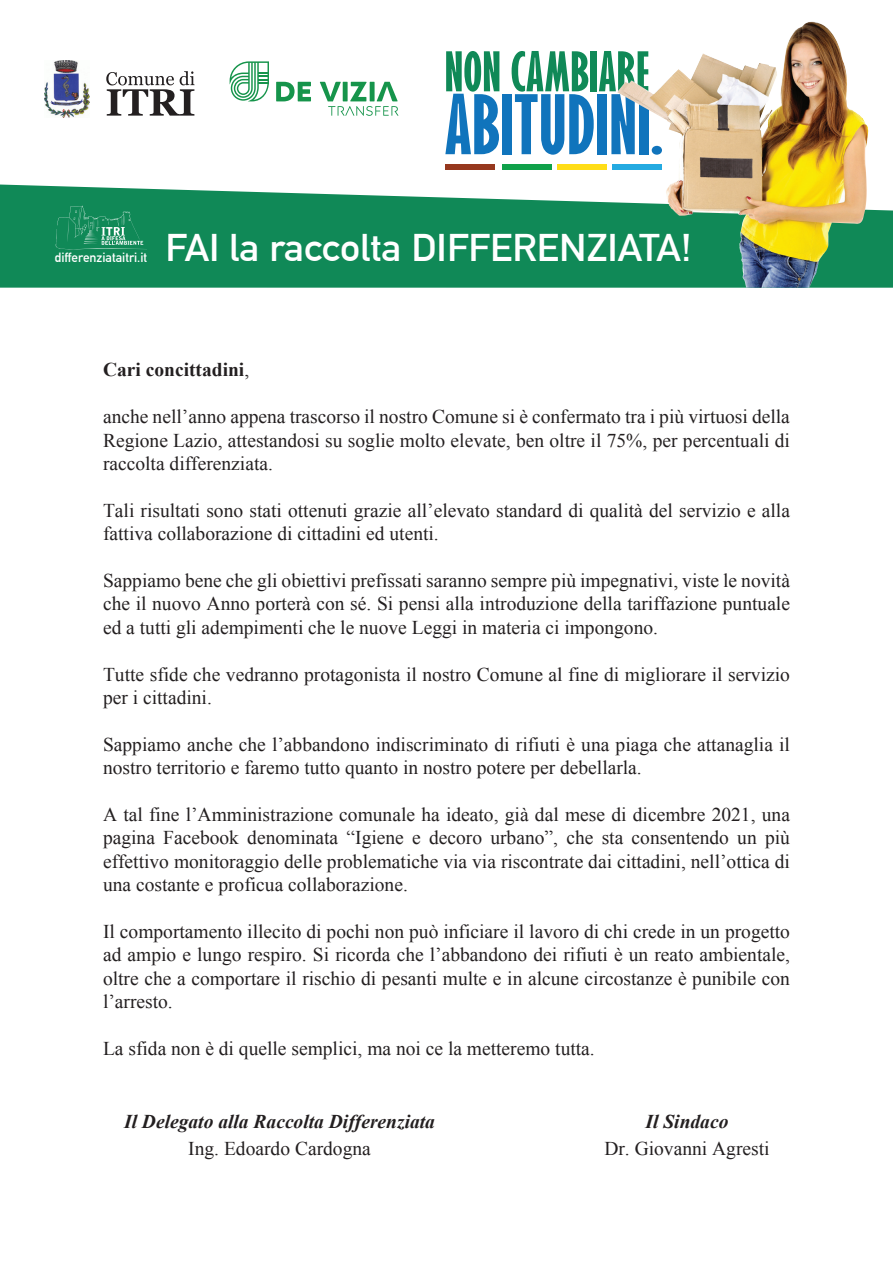
<style>
.page{position:relative;width:893px;height:1263px;background:#fff}
.page>*{position:absolute;margin:0;border:0;box-sizing:border-box;transform-origin:0 0}
.t1{font:700 37.8px "DIN Alternate";color:#fff;scale:1.06 1}
.t2{font:19.5px/23.4px "Times New Roman";color:#231f20;text-align:justify}
.t3{font:italic 700 19.5px "Times New Roman";color:#231f20}
.t4{font:700 19.5px "Times New Roman";color:#231f20}
.t5{font:700 13.05px "DIN Alternate";color:#fff}
.s1{font-weight:400}
</style>
<div class="page">
<svg style="left:445px;top:51px;width:54px;height:103px"></svg>
<div style="left:502px;top:94px;width:10px;height:60px;background:#1074bc"></div>
<svg style="left:512px;top:51px;width:105px;height:104px"></svg>
<div style="left:445px;top:164px;width:50px;height:6px;background:#96381e"></div>
<div style="left:502px;top:164px;width:49px;height:6px;background:#0fa14a"></div>
<div style="left:557px;top:164px;width:50px;height:6px;background:#ffdd17"></div>
<div style="left:612px;top:164px;width:50px;height:6px;background:#24aae1"></div>
<svg style="left:0;top:185px;width:893px;height:103px;background:#279467"></svg>
<svg style="left:55px;top:206px;width:92px;height:44px;background:#269366"></svg>
<img style="left:617px;top:22px;width:251px;height:266px">
<img style="left:44px;top:61px;width:45px;height:56px">
<svg style="left:106px;top:71px;width:89px;height:45px"></svg>
<svg style="left:230px;top:61px;width:39px;height:40px"></svg>
<svg style="left:276px;top:82px;width:35px;height:19px"></svg>
<svg style="left:320px;top:82px;width:78px;height:34px"></svg>
<p class="t5" style="left:55px;top:248px;width:94px">differenziataitri.it</p>
<h1 class="t1" style="left:165px;top:219px;width:498px">FAI la raccolta DIFFERENZIATA!</h1>
<p class="t4" style="left:103px;top:356px;width:148px">Cari concittadini<span class="s1">,</span></p>
<p class="t2" style="left:103px;top:405px;width:688px">anche nell’anno appena trascorso il nostro Comune si è confermato tra i più virtuosi della Regione Lazio, attestandosi su soglie molto elevate, ben oltre il 75%, per percentuali di raccolta differenziata.</p>
<p class="t2" style="left:103px;top:498px;width:688px">Tali risultati sono stati ottenuti grazie all’elevato standard di qualità del servizio e alla fattiva collaborazione di cittadini ed utenti.</p>
<p class="t2" style="left:103px;top:568px;width:689px">Sappiamo bene che gli obiettivi prefissati saranno sempre più impegnativi, viste le novità che il nuovo Anno porterà con sé. Si pensi alla introduzione della tariffazione puntuale ed a tutti gli adempimenti che le nuove Leggi in materia ci impongono.</p>
<p class="t2" style="left:103px;top:662px;width:688px">Tutte sfide che vedranno protagonista il nostro Comune al fine di migliorare il servizio per i cittadini.</p>
<p class="t2" style="left:103px;top:732px;width:688px">Sappiamo anche che l’abbandono indiscriminato di rifiuti è una piaga che attanaglia il nostro territorio e faremo tutto quanto in nostro potere per debellarla.</p>
<p class="t2" style="left:103px;top:802px;width:688px">A tal fine l’Amministrazione comunale ha ideato, già dal mese di dicembre 2021, una pagina Facebook denominata “Igiene e decoro urbano”, che sta consentendo un più effettivo monitoraggio delle problematiche via via riscontrate dai cittadini, nell’ottica di una costante e proficua collaborazione.</p>
<p class="t2" style="left:103px;top:919px;width:689px">Il comportamento illecito di pochi non può inficiare il lavoro di chi crede in un progetto ad ampio e lungo respiro. Si ricorda che l’abbandono dei rifiuti è un reato ambientale, oltre che a comportare il rischio di pesanti multe e in alcune circostanze è punibile con l’arresto.</p>
<p class="t2" style="left:103px;top:1036px;width:493px">La sfida non è di quelle semplici, ma noi ce la metteremo tutta.</p>
<p class="t3" style="left:124px;top:1108px;width:312px">Il Delegato alla Raccolta Differenziata</p>
<p class="t2" style="left:188px;top:1136px;width:184px">Ing. Edoardo Cardogna</p>
<p class="t3" style="left:645px;top:1108px;width:84px">Il Sindaco</p>
<p class="t2" style="left:604px;top:1136px;width:167px">Dr. Giovanni Agresti</p>
</div>
